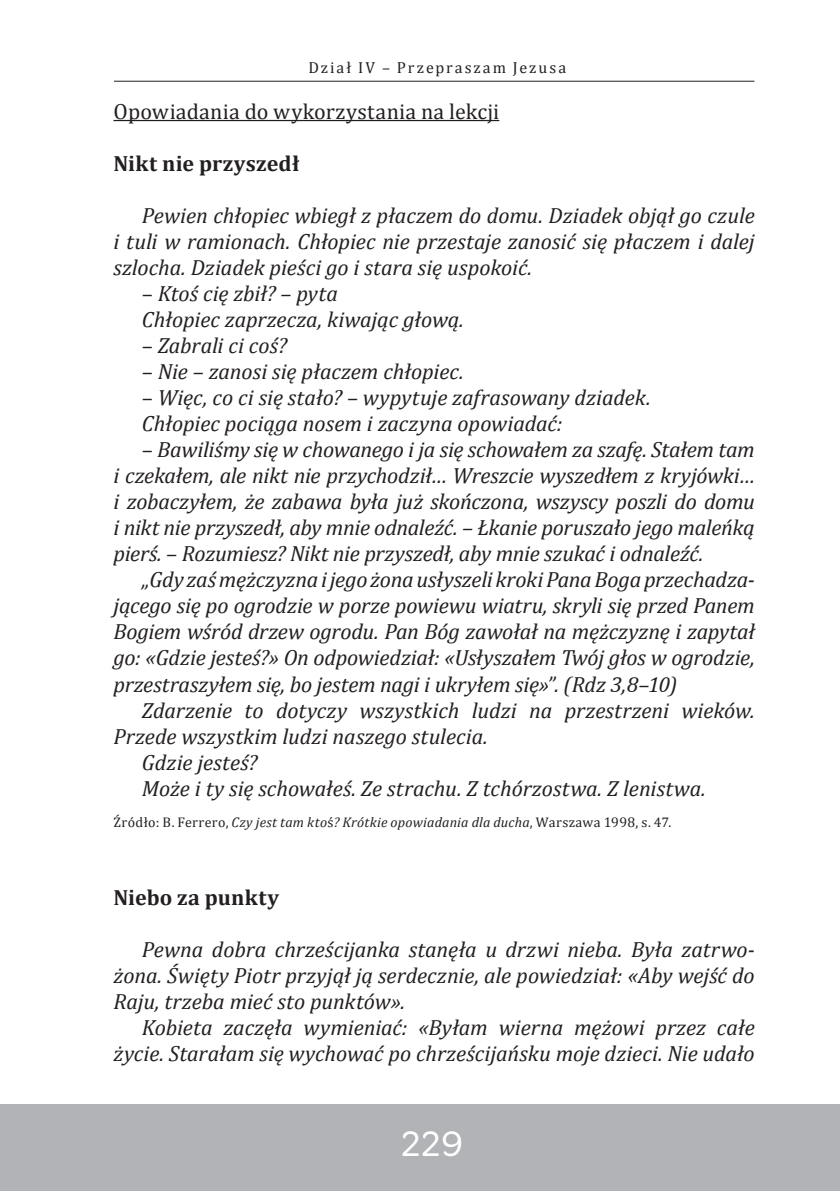
<style>
.page{position:relative;width:840px;height:1191px;background:#fff}
.page>*{position:absolute;margin:0;border:0;box-sizing:border-box;transform-origin:0 0}
.t1{font:300 36px "Merge";color:#fff}
.t2{font:italic 22px/26px "Cambria";letter-spacing:-.005em;color:#231f20}
.t3{font:22px "Cambria";letter-spacing:.01em;color:#231f20}
.t4{font:700 22px "Cambria";letter-spacing:.01em;color:#231f20}
.t5{font:16px "Cambria";letter-spacing:.125em;color:#231f20}
.t6{font:italic 14px "Cambria";letter-spacing:.01em;color:#231f20}
.s1{font-style:normal}
</style>
<div class="page">
<hr style="left:0;top:1104px;width:1px;height:87px;background:#b2b3b7">
<div style="left:1px;top:1104px;width:838px;height:87px;background:#b2b3b7"></div>
<hr style="left:114px;top:81px;width:640px;height:1px;background:#231f20">
<hr style="left:113px;top:120px;width:386px;height:1px;background:#231f20">
<p class="t5" style="left:308px;top:58px;width:259px">Dział IV – Przepraszam Jezusa</p>
<p class="t3" style="left:113px;top:99px;width:387px">Opowiadania do wykorzystania na lekcji</p>
<p class="t4" style="left:113px;top:148px;width:187px">Nikt nie przyszedł</p>
<p class="t2" style="left:113px;top:202px;width:642px;text-align:justify;text-indent:28px">Pewien chłopiec wbiegł z płaczem do domu. Dziadek objął go czule i tuli w ramionach. Chłopiec nie przestaje zanosić się płaczem i dalej szlocha. Dziadek pieści go i stara się uspokoić.</p>
<p class="t2" style="left:142px;top:280px;width:323px">– Ktoś cię zbił? – pyta<br>Chłopiec zaprzecza, kiwając głową.</p>
<p class="t2" style="left:142px;top:332px;width:146px">– Zabrali ci coś?</p>
<p class="t2" style="left:142px;top:358px;width:323px">– Nie – zanosi się płaczem chłopiec.</p>
<p class="t2" style="left:142px;top:384px;width:510px">– Więc, co ci się stało? – wypytuje zafrasowany dziadek.<br>Chłopiec pociąga nosem i zaczyna opowiadać:</p>
<p class="t2" style="left:142px;top:436px;width:614px">– Bawiliśmy się w chowanego i ja się schowałem za szafę. Stałem tam</p>
<p class="t2" style="left:113px;top:462px;width:642px">i czekałem, ale nikt nie przychodził… Wreszcie wyszedłem z kryjówki…</p>
<p class="t2" style="left:113px;top:488px;width:642px">i zobaczyłem, że zabawa była już skończona, wszyscy poszli do domu</p>
<p class="t2" style="left:113px;top:514px;width:642px">i nikt nie przyszedł, aby mnie odnaleźć. – Łkanie poruszało jego maleńką</p>
<p class="t2" style="left:113px;top:540px;width:591px">pierś. – Rozumiesz? Nikt nie przyszedł, aby mnie szukać i odnaleźć.</p>
<p class="t2" style="left:142px;top:566px;width:614px">„Gdy zaś mężczyzna i jego żona usłyszeli kroki Pana Boga przechadza-</p>
<p class="t2" style="left:113px;top:592px;width:642px">jącego się po ogrodzie w porze powiewu wiatru, skryli się przed Panem</p>
<p class="t2" style="left:113px;top:618px;width:642px">Bogiem wśród drzew ogrodu. Pan Bóg zawołał na mężczyznę i zapytał</p>
<p class="t2" style="left:113px;top:644px;width:642px">go: «Gdzie jesteś?» On odpowiedział: «Usłyszałem Twój głos w ogrodzie,</p>
<p class="t2" style="left:113px;top:670px;width:565px">przestraszyłem się, bo jestem nagi i ukryłem się»”. (Rdz 3,8–10)</p>
<p class="t2" style="left:142px;top:696px;width:614px">Zdarzenie to dotyczy wszystkich ludzi na przestrzeni wieków.</p>
<p class="t2" style="left:113px;top:722px;width:375px">Przede wszystkim ludzi naszego stulecia.</p>
<p class="t2" style="left:142px;top:748px;width:117px">Gdzie jesteś?</p>
<p class="t2" style="left:142px;top:774px;width:565px">Może i ty się schowałeś. Ze strachu. Z tchórzostwa. Z lenistwa.</p>
<p class="t6" style="left:113px;top:812px;width:559px"><span class="s1">Źródło: B. Ferrero,</span> Czy jest tam kto<span class="s1">ś</span>? Krótkie opowiadania dla ducha<span class="s1">, Warszawa 1998, s. 47.</span></p>
<p class="t4" style="left:113px;top:881px;width:167px">Niebo za punkty</p>
<p class="t2" style="left:142px;top:935px;width:614px">Pewna dobra chrześcijanka stanęła u drzwi nieba. Była zatrwo-</p>
<p class="t2" style="left:113px;top:961px;width:642px">żona. Święty Piotr przyjął ją serdecznie, ale powiedział: «Aby wejść do</p>
<p class="t2" style="left:113px;top:987px;width:293px">Raju, trzeba mieć sto punktów».</p>
<p class="t2" style="left:142px;top:1013px;width:614px">Kobieta zaczęła wymieniać: «Byłam wierna mężowi przez całe</p>
<p class="t2" style="left:113px;top:1039px;width:642px">życie. Starałam się wychować po chrześcijańsku moje dzieci. Nie udało</p>
<p class="t1" style="left:400px;top:1122px;width:64px">229</p>
</div>
